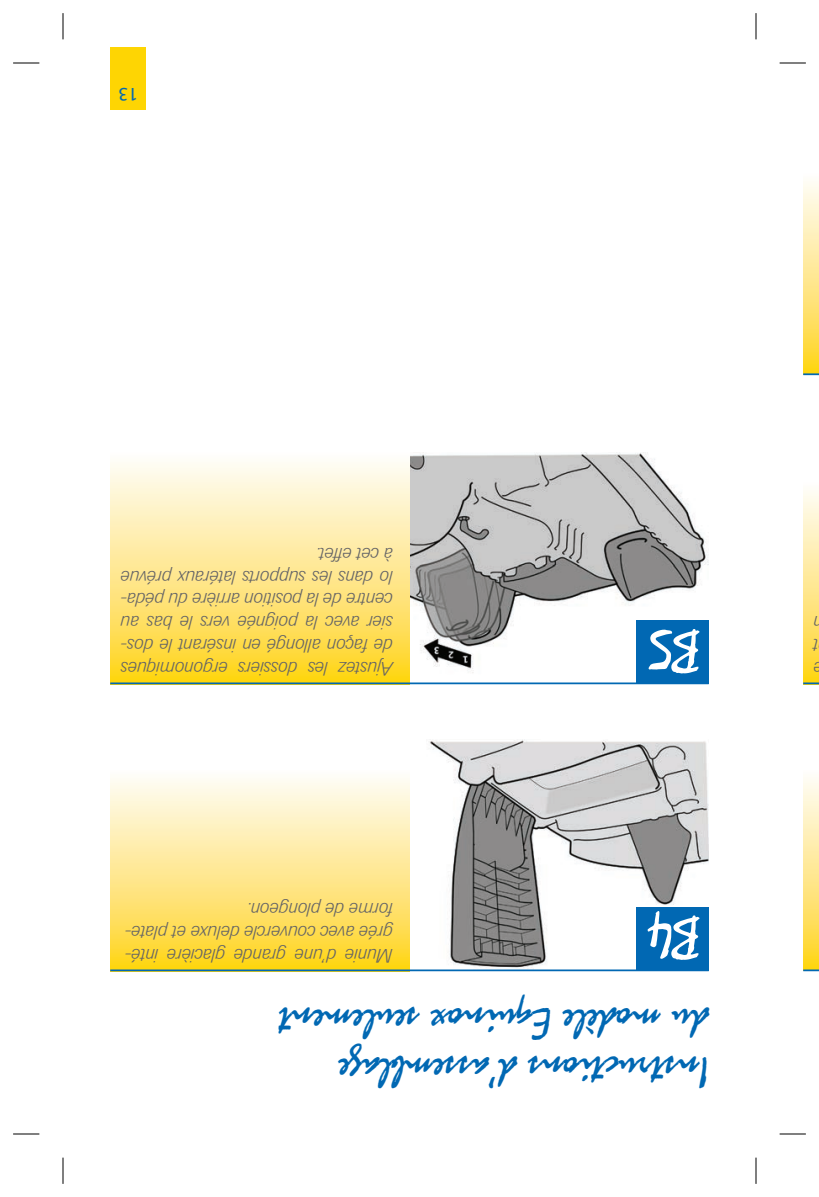
<style>
.page{position:relative;width:819px;height:1197px;background:#fff}
.page>*{position:absolute;margin:0;border:0;box-sizing:border-box;transform-origin:0 0}
.t1{font:59.85px "Mistral";color:#fff}
.t2{font:45.5px/49px "Mistral";color:#0168b3}
.t3{font:italic 300 19.25px/22.8px "Imago";color:#636366;text-align:justify}
.t4{font:19.25px "Myriad";color:#0168b3}
</style>
<div class="page">
<img style="left:410px;top:452px;width:299px;height:230px">
<img style="left:429px;top:739px;width:280px;height:230px">
<svg style="left:803px;top:778px;width:16px;height:191px"></svg>
<svg style="left:803px;top:182px;width:16px;height:191px"></svg>
<svg style="left:803px;top:491px;width:16px;height:191px"></svg>
<svg style="left:803px;top:969px;width:16px;height:2px"></svg>
<svg style="left:803px;top:682px;width:16px;height:2px"></svg>
<svg style="left:803px;top:373px;width:16px;height:2px"></svg>
<svg style="left:110px;top:778px;width:300px;height:191px"></svg>
<svg style="left:110px;top:462px;width:300px;height:220px"></svg>
<hr style="left:110px;top:969px;width:599px;height:2px;background:#0168b3">
<hr style="left:110px;top:682px;width:599px;height:2px;background:#0168b3">
<div style="left:637px;top:620px;width:72px;height:64px;background:#0168b3"></div>
<div style="left:637px;top:907px;width:72px;height:63px;background:#0168b3"></div>
<div style="left:110px;top:47px;width:36px;height:63px;background:#fed503"></div>
<svg style="left:13px;top:63px;width:26px;height:1px"></svg>
<svg style="left:780px;top:63px;width:26px;height:1px"></svg>
<svg style="left:13px;top:1134px;width:26px;height:1px"></svg>
<svg style="left:780px;top:1134px;width:26px;height:1px"></svg>
<svg style="left:63px;top:13px;width:1px;height:26px"></svg>
<svg style="left:63px;top:1158px;width:1px;height:26px"></svg>
<svg style="left:756px;top:13px;width:1px;height:26px"></svg>
<svg style="left:756px;top:1158px;width:1px;height:26px"></svg>
<p class="t4" style="left:138px;top:104px;width:21px;rotate:-180deg">13</p>
<p class="t3" style="left:394px;top:680px;width:274px;rotate:-180deg">Ajustez les dossiers ergonomiques de façon allongé en insérant le dos&shy;sier avec la poignée vers le bas au centre de la position arrière du péda&shy;lo dans les supports latéraux prévue à cet effet.</p>
<p class="t3" style="left:394px;top:967px;width:269px;rotate:-180deg">Munie d’une grande glacière inté&shy;grée avec couvercle deluxe et plate&shy;forme de plongeon.</p>
<h1 class="t1" style="left:700px;top:685px;width:53px;rotate:-180deg">B5</h1>
<h1 class="t1" style="left:700px;top:971px;width:52px;rotate:-180deg">B4</h1>
<h2 class="t2" style="left:709px;top:1094px;width:431px;rotate:-180deg">Instructions d’assemblage<br>du modèle Equinox seulement</h2>
<p class="t3" style="left:824px;top:680px;width:11px;rotate:-180deg">e t n</p>
</div>
